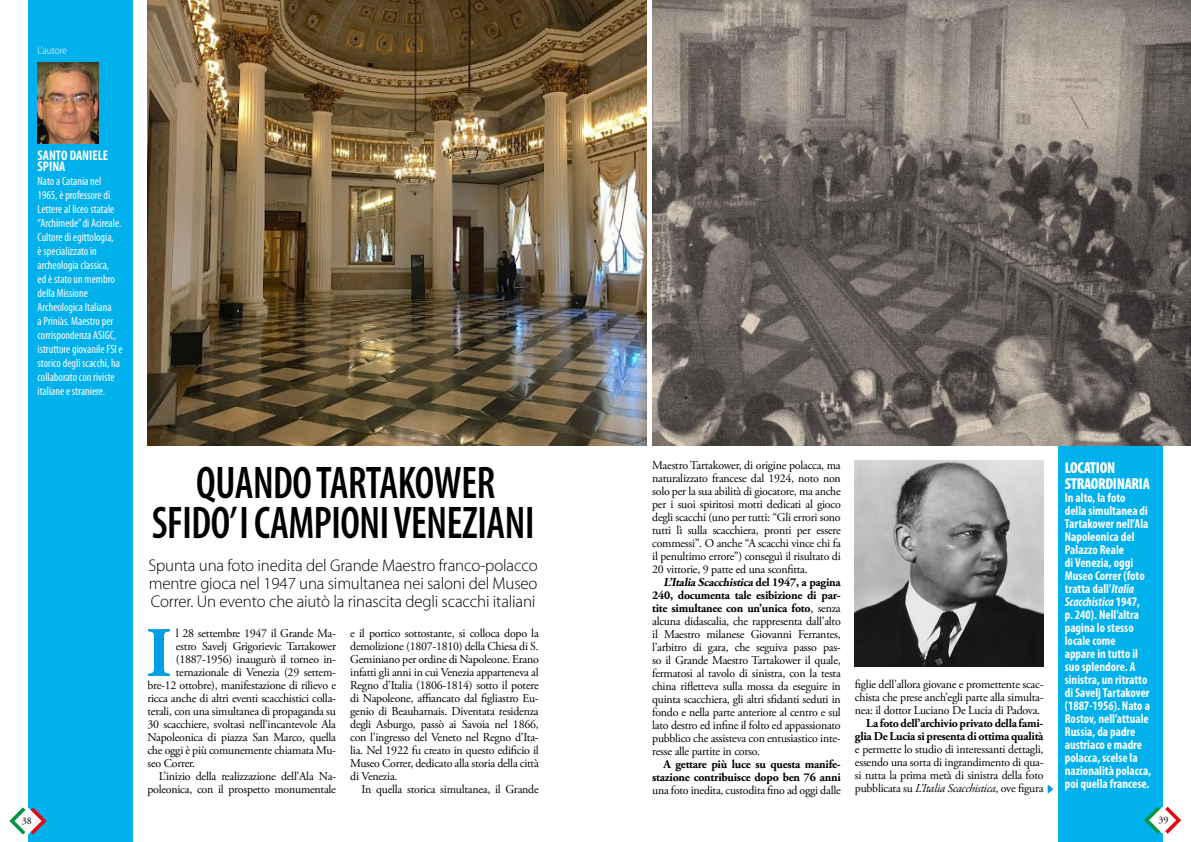
<style>
.page{position:relative;width:1191px;height:842px;background:#fff}
.page>*{position:absolute;margin:0;border:0;box-sizing:border-box;transform-origin:0 0}
.t1{font:700 70.8px "Adobe Garamond Pro";color:#009fe3}
.t2{font:600 condensed 46px/40px "Myriad Pro";letter-spacing:-.01em;color:#000;text-align:center;scale:.91 1}
.t3{font:300 17px/18px "Myriad Pro";letter-spacing:-.01em;color:#000;text-align:justify}
.t4{font:900 condensed 16px/16px "Myriad Pro";letter-spacing:-.02em;color:#fff;scale:.96 1}
.t5{font:700 condensed 14px/11px "Myriad Pro";color:#fff;scale:.96 1}
.t6{font:700 condensed 13px/13px "Myriad Pro";color:#fff;scale:.96 1}
.t7{font:12px/13px "Adobe Garamond Pro";letter-spacing:-.02em;color:#000;text-align:justify}
.t8{font:condensed 12px/14px "Myriad Pro";color:#fff;scale:.96 1}
.t9{font:700 12px/13px "Adobe Garamond Pro";letter-spacing:-.02em;color:#000;text-align:right}
.t10{font:300 semi-condensed 11px "Myriad Pro";color:#fff;scale:.96 1}
.t11{font:10px "Adobe Garamond Pro";color:#000}
.s1{font-weight:700;font-style:italic}
.s2{font-weight:700}
.s3{font-style:italic}
</style>
<div class="page">
<div style="left:28px;top:0;width:105px;height:842px;background:#00b1eb"></div>
<svg style="left:9px;top:807px;width:38px;height:27px"></svg>
<div style="left:1057px;top:0;width:105px;height:842px;background:#00b1eb"></div>
<img style="left:147px;top:0;width:499px;height:445px">
<img style="left:652px;top:0;width:539px;height:445px">
<svg style="left:1144px;top:807px;width:37px;height:27px"></svg>
<svg style="left:1047px;top:784px;width:6px;height:10px"></svg>
<img style="left:855px;top:461px;width:188px;height:205px">
<img style="left:38px;top:62px;width:61px;height:82px">
<p class="t10" style="left:38px;top:45px;width:32px">L’autore</p>
<p class="t5" style="left:38px;top:149px;width:75px">SANTO DANIELE<br>SPINA</p>
<p class="t8" style="left:38px;top:173px;width:90px">Nato a Catania nel<br>1965, è professore di<br>Lettere al liceo statale “Archimede” di Acireale.<br>Cultore di egittologia,<br>è specializzato in archeologia classica,<br>ed è stato un membro della Missione<br>Archeologica Italiana<br>a Priniàs. Maestro per corrispondenza ASIGC, istruttore giovanile FSI e storico degli scacchi, ha collaborato con riviste italiane e straniere.</p>
<p class="t11" style="left:22px;top:814px;width:11px">38</p>
<h2 class="t2" style="left:152px;top:464px;width:422px">QUANDO TARTAKOWER<br>SFIDO’I CAMPIONI VENEZIANI</h2>
<h3 class="t3" style="left:148px;top:557px;width:390px">Spunta una foto inedita del Grande Maestro franco-polacco mentre gioca nel 1947 una simultanea nei saloni del Museo Correr. Un evento che aiutò la rinascita degli scacchi italiani</h3>
<h1 class="t1" style="left:146px;top:612px;width:28px">I</h1>
<p class="t7" style="left:176px;top:627px;width:162px">l 28 settembre 1947 il Grande Ma-</p>
<p class="t7" style="left:176px;top:640px;width:162px">estro Savelj Grigorievic Tartakower</p>
<p class="t7" style="left:176px;top:653px;width:162px">(1887-1956) inaugurò il torneo in-</p>
<p class="t7" style="left:176px;top:666px;width:162px">ternazionale di Venezia (29 settem-</p>
<p class="t7" style="left:147px;top:679px;width:190px">bre-12 ottobre), manifestazione di rilievo e</p>
<p class="t7" style="left:147px;top:692px;width:190px">ricca anche di altri eventi scacchistici colla-</p>
<p class="t7" style="left:147px;top:705px;width:190px">terali, con una simultanea di propaganda su</p>
<p class="t7" style="left:147px;top:718px;width:190px">30 scacchiere, svoltasi nell’incantevole Ala</p>
<p class="t7" style="left:147px;top:731px;width:190px">Napoleonica di piazza San Marco, quella</p>
<p class="t7" style="left:147px;top:744px;width:190px">che oggi è più comunemente chiamata Mu-</p>
<p class="t7" style="left:147px;top:757px;width:49px">seo Correr.</p>
<p class="t7" style="left:159px;top:770px;width:179px">L’inizio della realizzazione dell’Ala Na-</p>
<p class="t7" style="left:147px;top:783px;width:190px">poleonica, con il prospetto monumentale</p>
<p class="t7" style="left:350px;top:627px;width:190px">e il portico sottostante, si colloca dopo la demolizione (1807-1810) della Chiesa di S.<br>Geminiano per ordine di Napoleone. Erano infatti gli anni in cui Venezia apparteneva al Regno d’Italia (1806-1814) sotto il potere di Napoleone, affiancato dal figliastro Eu&shy;genio di Beauharnais. Diventata residenza degli Asburgo, passò ai Savoia nel 1866, con l’ingresso del Veneto nel Regno d’Ita&shy;lia. Nel 1922 fu creato in questo edificio il Museo Correr, dedicato alla storia della città di Venezia.</p>
<p class="t7" style="left:361px;top:783px;width:179px">In quella storica simultanea, il Grande</p>
<p class="t7" style="left:652px;top:459px;width:190px">Maestro Tartakower, di origine polacca, ma naturalizzato francese dal 1924, noto non solo per la sua abilità di giocatore, ma anche per i suoi spiritosi motti dedicati al gioco degli scacchi (uno per tutti: “Gli errori sono tutti lì sulla scacchiera, pronti per essere commessi”. O anche “A scacchi vince chi fa il penultimo errore”) conseguì il risultato di 20 vittorie, 9 patte ed una sconfitta.</p>
<p class="t7" style="left:652px;top:576px;width:190px;text-indent:11px"><span class="s1">L’ItaliaScacchistica</span><span class="s2">d e l 1 9 4 7 , a p a g i n a 240, documenta tale esibizione di par&shy;tite simultanee con un’unica foto</span>, senza alcuna didascalia, che rappresenta dall’alto il Maestro milanese Giovanni Ferrantes, l’arbitro di gara, che seguiva passo pas&shy;so il Grande Maestro Tartakower il quale, fermatosi al tavolo di sinistra, con la testa china rifletteva sulla mossa da eseguire in quinta scacchiera, gli altri sfidanti seduti in fondo e nella parte anteriore al centro e sul lato destro ed infine il folto ed appassionato pubblico che assisteva con entusiastico inte&shy;resse alle partite in corso.</p>
<p class="t9" style="left:652px;top:758px;width:190px">A gettare più luce su questa manife&shy;stazione contribuisce dopo ben 76 anni</p>
<p class="t7" style="left:652px;top:784px;width:190px">una foto inedita, custodita fino ad oggi dalle</p>
<p class="t7" style="left:855px;top:678px;width:190px">figlie dell’allora giovane e promettente scac&shy;chista che prese anch’egli parte alla simulta&shy;nea: il dottor Luciano De Lucia di Padova.</p>
<p class="t9" style="left:855px;top:717px;width:190px">La foto dell’archivio privato della fami&shy;glia De Lucia si presenta di ottima qualità</p>
<p class="t7" style="left:855px;top:743px;width:190px">e permette lo studio di interessanti dettagli, essendo una sorta di ingrandimento di qua&shy;si tutta la prima metà di sinistra della foto pubblicata su <span class="s3">L’Italia Scacchistica</span>, ove figura</p>
<h3 class="t4" style="left:1064px;top:459px;width:90px">LOCATION<br>STRAORDINARIA</h3>
<p class="t6" style="left:1064px;top:491px;width:92px">In alto, la foto<br>della simultanea di<br>Tartakower nell’Ala<br>Napoleonica del<br>Palazzo Reale<br>di Venezia, oggi<br>Museo Correr (foto tratta dall’<span class="s3">Italia<br>Scacchistica</span> 1947, p. 240). Nell’altra pagina lo stesso locale come<br>appare in tutto il suo splendore. A sinistra, un ritratto di Savelj Tartakover (1887-1956). Nato a<br>Rostov, nell’attuale<br>Russia, da padre austriaco e madre polacca, scelse la nazionalità polacca, poi quella francese.</p>
<p class="t11" style="left:1158px;top:814px;width:11px">39</p>
</div>
